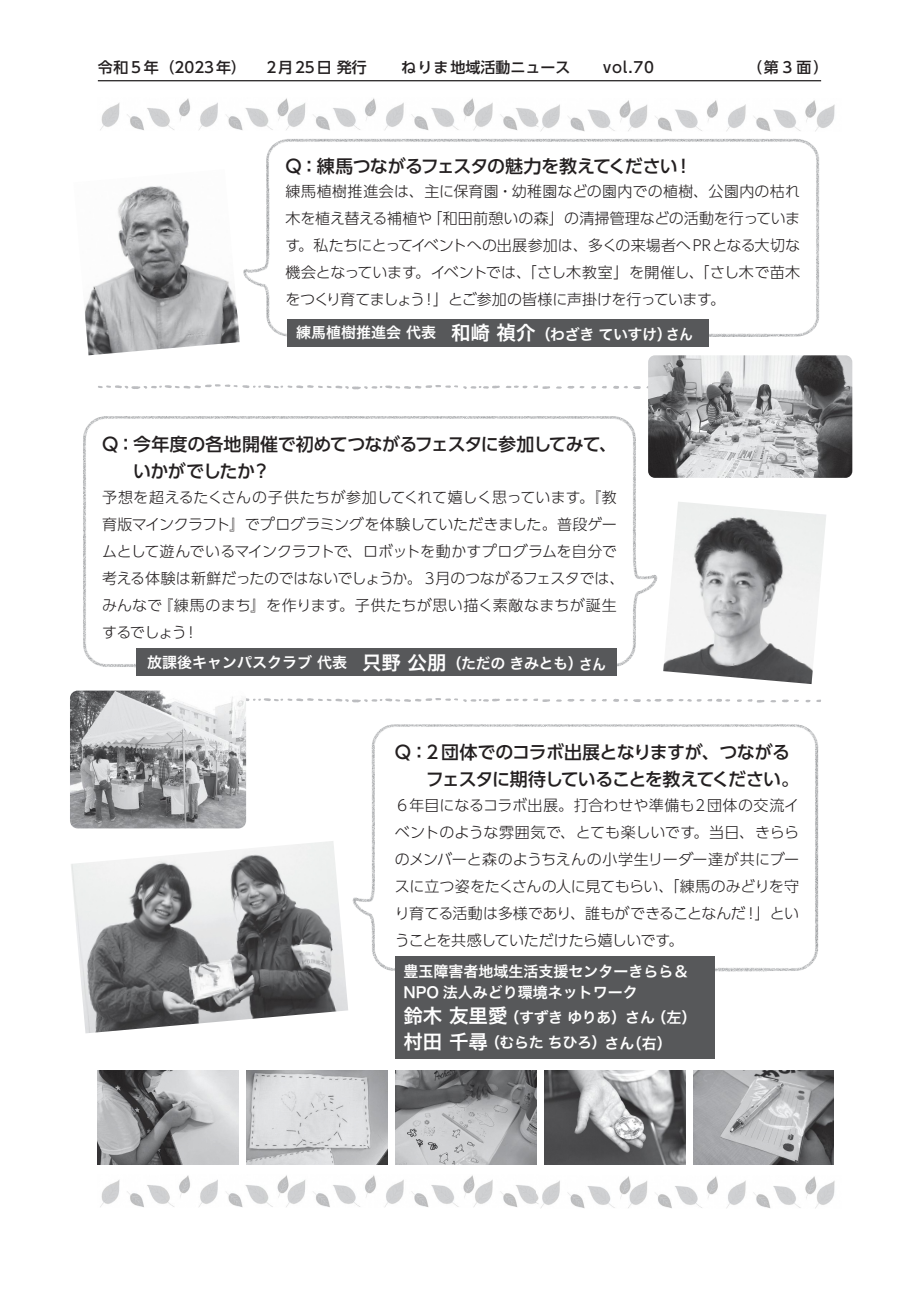
<style>
.page{position:relative;width:919px;height:1289px;background:#fff}
.page>*{position:absolute;margin:0;border:0;box-sizing:border-box;transform-origin:0 0}
.t1{font:500 18px/27px "UD Shin Go Pro";letter-spacing:-.04em;color:#231f20}
.t2{font:300 15px/27px "UD Shin Go Pro";letter-spacing:-.015em;color:#231f20;text-align:justify}
.t3{font:15px/21px "Hiragino Sans W6";color:#fff}
.t4{font:15px/25.5px "Hiragino Sans W6";letter-spacing:-.03em;color:#fff}
.t5{font:500 15px "UD Shin Go Pro";letter-spacing:.05em;color:#231f20}
.t6{font:500 15px "UD Shin Go Pro";color:#231f20}
.s1{font-size:19.5px}
</style>
<div class="page">
<hr style="left:98px;top:80px;width:723px;height:1px;background:#231f20">
<img style="left:100px;top:98px;width:436px;height:32px">
<img style="left:538px;top:100px;width:297px;height:31px">
<img style="left:536px;top:116px;width:2px;height:11px">
<img style="left:100px;top:1175px;width:436px;height:32px">
<img style="left:538px;top:1176px;width:297px;height:32px">
<img style="left:536px;top:1193px;width:2px;height:11px">
<svg style="left:556px;top:386px;width:5px;height:3px"></svg>
<svg style="left:633px;top:386px;width:7px;height:3px"></svg>
<svg style="left:567px;top:386px;width:17px;height:2px"></svg>
<svg style="left:591px;top:386px;width:15px;height:2px"></svg>
<svg style="left:613px;top:386px;width:14px;height:3px"></svg>
<svg style="left:533px;top:385px;width:17px;height:4px"></svg>
<svg style="left:98px;top:384px;width:429px;height:5px"></svg>
<svg style="left:770px;top:699px;width:28px;height:3px"></svg>
<svg style="left:816px;top:699px;width:5px;height:3px"></svg>
<svg style="left:737px;top:699px;width:4px;height:3px"></svg>
<svg style="left:747px;top:699px;width:17px;height:3px"></svg>
<svg style="left:633px;top:699px;width:7px;height:3px"></svg>
<svg style="left:567px;top:699px;width:17px;height:2px"></svg>
<svg style="left:591px;top:699px;width:15px;height:2px"></svg>
<svg style="left:613px;top:698px;width:14px;height:4px"></svg>
<svg style="left:533px;top:698px;width:17px;height:4px"></svg>
<svg style="left:707px;top:698px;width:23px;height:4px"></svg>
<svg style="left:646px;top:699px;width:55px;height:2px"></svg>
<svg style="left:246px;top:698px;width:281px;height:4px"></svg>
<img style="left:70px;top:690px;width:176px;height:138px">
<img style="left:85px;top:186px;width:155px;height:169px">
<img style="left:266px;top:139px;width:553px;height:49px">
<img style="left:243px;top:188px;width:44px;height:148px">
<img style="left:767px;top:188px;width:52px;height:148px">
<img style="left:708px;top:333px;width:59px;height:3px">
<div style="left:287px;top:319px;width:421px;height:27px;background:#57585a"></div>
<img style="left:663px;top:502px;width:163px;height:182px">
<img style="left:83px;top:416px;width:553px;height:50px">
<img style="left:617px;top:466px;width:40px;height:201px">
<img style="left:83px;top:466px;width:51px;height:201px">
<div style="left:136px;top:648px;width:481px;height:27px;background:#57585a"></div>
<img style="left:71px;top:841px;width:277px;height:192px">
<img style="left:371px;top:724px;width:447px;height:49px">
<img style="left:352px;top:773px;width:43px;height:198px">
<img style="left:766px;top:773px;width:52px;height:198px">
<img style="left:714px;top:967px;width:52px;height:4px">
<div style="left:395px;top:956px;width:319px;height:102px;background:#57585a"></div>
<img style="left:648px;top:355px;width:204px;height:123px">
<img style="left:98px;top:1070px;width:140px;height:94px">
<img style="left:396px;top:1070px;width:140px;height:94px">
<img style="left:247px;top:1070px;width:140px;height:94px">
<img style="left:544px;top:1070px;width:141px;height:94px">
<img style="left:693px;top:1070px;width:140px;height:94px">
<p class="t5" style="left:98px;top:55px;width:150px">令和 5 年（2023年）</p>
<p class="t5" style="left:266px;top:55px;width:102px">2月25日 発行</p>
<p class="t6" style="left:401px;top:55px;width:171px">ねりま地域活動ニュース</p>
<p class="t5" style="left:603px;top:55px;width:53px">vol.70</p>
<p class="t5" style="left:747px;top:55px;width:83px">（第3面）</p>
<p class="t1" style="left:285px;top:152px;width:408px">Q：練馬つながるフェスタの魅力を教えてください！</p>
<p class="t2" style="left:285px;top:177px;width:516px">練馬植樹推進会は、主に保育園・幼稚園などの園内での植樹、公園内の枯れ木を植え替える補植や「和田前憩いの森」の清掃管理などの活動を行っています。私たちにとってイベントへの出展参加は、多くの来場者へPRとなる大切な機会となっています。イベントでは、「さし木教室」を開催し、「さし木で苗木をつくり育てましょう！」とご参加の皆様に声掛けを行っています。</p>
<p class="t3" style="left:296px;top:323px;width:398px">練馬植樹推進会 代表　<span class="s1">和崎 禎介</span>（わざき ていすけ）さん</p>
<p class="t1" style="left:133px;top:430px;width:485px;text-indent:-31px">Q：今年度の各地開催で初めてつながるフェスタに参加してみて、いかがでしたか？</p>
<p class="t2" style="left:102px;top:483px;width:524px;text-align:left">予想を超えるたくさんの子供たちが参加してくれて嬉しく思っています。『教育版マインクラフト』でプログラミングを体験していただきました。普段ゲームとして遊んでいるマインクラフトで、ロボットを動かすプログラムを自分で考える体験は新鮮だったのではないでしょうか。３月のつながるフェスタでは、みんなで『練馬のまち』を作ります。子供たちが思い描く素敵なまちが誕生するでしょう！</p>
<p class="t3" style="left:147px;top:651px;width:460px">放課後キャンパスクラブ 代表　<span class="s1">只野 公朋</span>（ただの きみとも）さん</p>
<p class="t1" style="left:426px;top:738px;width:375px;text-indent:-31px">Q：2 団体でのコラボ出展となりますが、つながるフェスタに期待していることを教えてください。</p>
<p class="t2" style="left:395px;top:791px;width:405px">６年目になるコラボ出展。打合わせや準備も２団体の交流イベントのような雰囲気で、とても楽しいです。当日、きららのメンバーと森のようちえんの小学生リーダー達が共にブースに立つ姿をたくさんの人に見てもらい、「練馬のみどりを守り育てる活動は多様であり、誰もができることなんだ！」ということを共感していただけたら嬉しいです。</p>
<p class="t3" style="left:403px;top:960px;width:286px">豊玉障害者地域生活支援センターきらら＆<br>NPO 法人みどり環境ネットワーク</p>
<p class="t4" style="left:403px;top:1003px;width:294px"><span class="s1">鈴木 友里愛</span>（すずき ゆりあ）さん（左）<span class="s1">村田 千尋</span>（むらた ちひろ）さん （右）</p>
</div>
